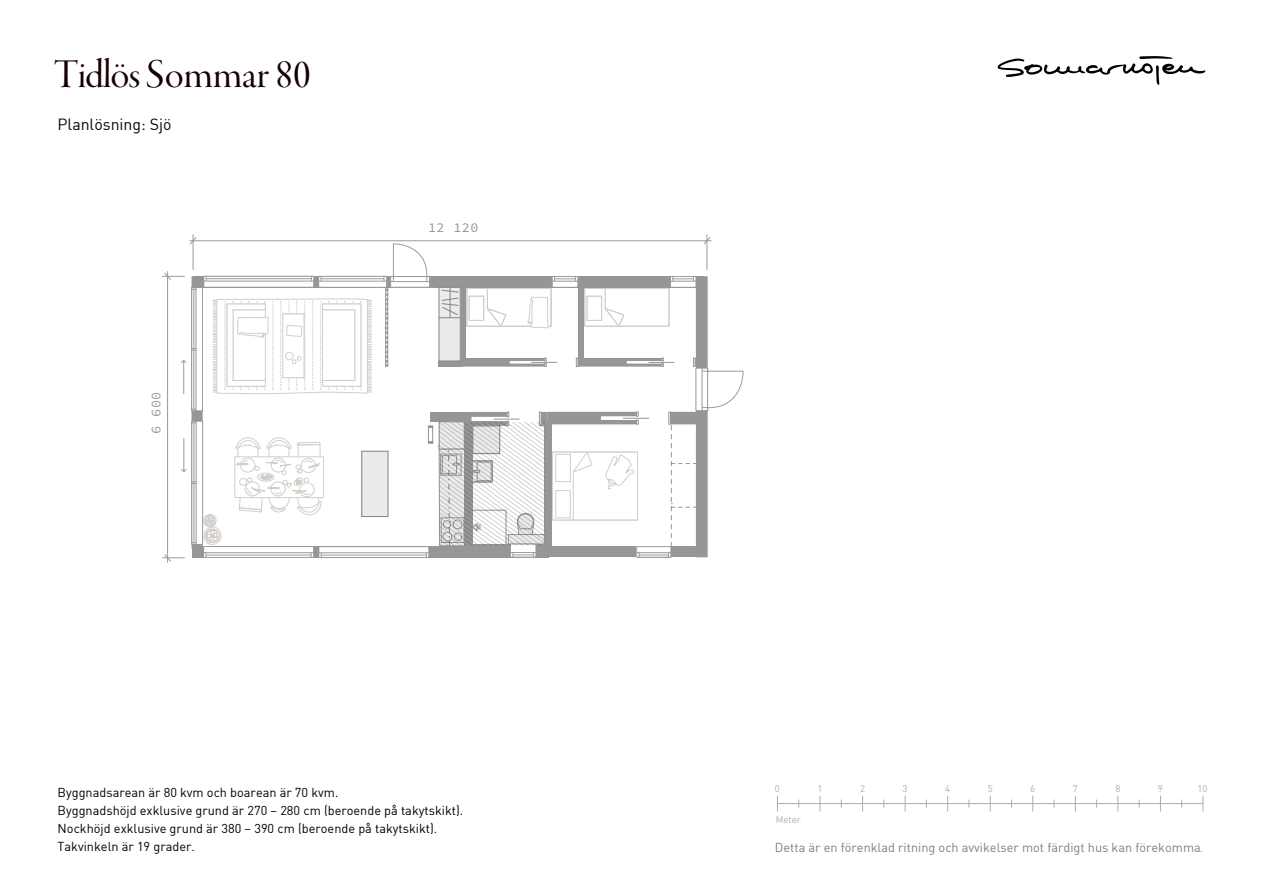
<style>
.page{position:relative;width:1263px;height:893px;background:#fff}
.page>*{position:absolute;margin:0;border:0;box-sizing:border-box;transform-origin:0 0}
.t1{font:42.45px "Garamond Premr Pro Disp";color:#150000}
.t2{font:15.9px "DIN";color:#040503}
.t3{font:13.5px "Source Code Variable";color:#979694}
.t4{font:13.35px "Source Code Variable";color:#979694}
.t5{font:12.75px/18px "DIN";color:#000}
.t6{font:12.75px "DIN";color:#808080}
.t7{font:9.6px "DIN";color:#adadad}
.s1{font-family:"Garamond Premr Pro It Disp";font-size:14.85px}
</style>
<div class="page">
<div style="left:192px;top:546px;width:277px;height:11px;background:#979694"></div>
<div style="left:548px;top:546px;width:154px;height:11px;background:#979694"></div>
<div style="left:466px;top:544px;width:83px;height:13px;background:#979694"></div>
<div style="left:192px;top:276px;width:11px;height:273px;background:#979694"></div>
<svg style="left:193px;top:276px;width:511px;height:11px;background:#a8a7a6"></svg>
<div style="left:696px;top:276px;width:12px;height:281px;background:#979694"></div>
<div style="left:578px;top:283px;width:5px;height:80px;background:#979694"></div>
<div style="left:548px;top:412px;width:156px;height:12px;background:#979694"></div>
<div style="left:544px;top:420px;width:8px;height:129px;background:#979694"></div>
<hr style="left:193px;top:241px;width:514px;height:1px;background:#9a9998">
<svg style="left:190px;top:237px;width:6px;height:7px"></svg>
<hr style="left:193px;top:235px;width:1px;height:34px;background:#9a9998">
<hr style="left:167px;top:276px;width:1px;height:282px;background:#9a9998">
<svg style="left:162px;top:554px;width:22px;height:9px"></svg>
<svg style="left:162px;top:272px;width:22px;height:8px"></svg>
<svg style="left:704px;top:237px;width:7px;height:7px"></svg>
<hr style="left:707px;top:235px;width:1px;height:34px;background:#9a9998">
<div style="left:552px;top:452px;width:86px;height:68px;background:#fff;border:1px solid #d3ceca"></div>
<hr style="left:573px;top:472px;width:1px;height:48px;background:#d3ceca">
<hr style="left:552px;top:520px;width:85px;height:1px;background:#d3ceca">
<hr style="left:552px;top:452px;width:85px;height:1px;background:#d3ceca">
<svg style="left:555px;top:490px;width:16px;height:29px"></svg>
<svg style="left:555px;top:452px;width:37px;height:30px"></svg>
<svg style="left:196px;top:423px;width:5px;height:120px"></svg>
<div style="left:192px;top:421px;width:11px;height:124px;border:1px solid #9c9b9a"></div>
<div style="left:192px;top:421px;width:4px;height:124px;border:1px solid #979694"></div>
<hr style="left:194px;top:423px;width:1px;height:59px;background:#979694">
<hr style="left:194px;top:484px;width:1px;height:59px;background:#979694">
<hr style="left:184px;top:438px;width:1px;height:34px;background:#9c9b9a">
<svg style="left:203px;top:514px;width:19px;height:31px"></svg>
<svg style="left:672px;top:281px;width:22px;height:4px"></svg>
<div style="left:670px;top:276px;width:26px;height:11px;border:1px solid #9c9b9a"></div>
<svg style="left:670px;top:277px;width:26px;height:4px"></svg>
<div style="left:584px;top:288px;width:85px;height:38px;background:#fff;border:1px solid #d3ceca"></div>
<hr style="left:584px;top:288px;width:1px;height:38px;background:#d3ceca">
<hr style="left:585px;top:326px;width:84px;height:1px;background:#d3ceca">
<hr style="left:669px;top:288px;width:1px;height:38px;background:#d3ceca">
<svg style="left:587px;top:288px;width:37px;height:38px"></svg>
<svg style="left:196px;top:289px;width:5px;height:120px"></svg>
<div style="left:192px;top:287px;width:11px;height:124px;border:1px solid #9c9b9a"></div>
<div style="left:192px;top:287px;width:4px;height:124px;border:1px solid #979694"></div>
<hr style="left:194px;top:350px;width:1px;height:59px;background:#979694">
<svg style="left:192px;top:348px;width:4px;height:3px"></svg>
<hr style="left:194px;top:289px;width:1px;height:59px;background:#979694">
<hr style="left:183px;top:360px;width:1px;height:34px;background:#9c9b9a">
<div style="left:430px;top:412px;width:62px;height:10px;background:#979694"></div>
<svg style="left:235px;top:437px;width:89px;height:79px"></svg>
<svg style="left:213px;top:298px;width:159px;height:96px"></svg>
<div style="left:467px;top:412px;width:81px;height:14px;background:#979694"></div>
<svg style="left:471px;top:411px;width:70px;height:11px"></svg>
<div style="left:439px;top:361px;width:24px;height:5px;background:#979694"></div>
<div style="left:460px;top:283px;width:5px;height:80px;background:#979694"></div>
<div style="left:461px;top:358px;width:236px;height:9px;background:#979694"></div>
<div style="left:439px;top:287px;width:21px;height:74px;background:#edebe9"></div>
<div style="left:439px;top:287px;width:21px;height:74px;border:1px solid #848484"></div>
<hr style="left:450px;top:287px;width:1px;height:31px;background:#848484">
<svg style="left:441px;top:290px;width:18px;height:2px"></svg>
<svg style="left:439px;top:298px;width:21px;height:20px"></svg>
<div style="left:467px;top:288px;width:84px;height:38px;background:#fff;border:1px solid #d3ceca"></div>
<hr style="left:466px;top:288px;width:1px;height:38px;background:#d3ceca">
<hr style="left:467px;top:326px;width:84px;height:1px;background:#d3ceca">
<hr style="left:551px;top:288px;width:1px;height:38px;background:#d3ceca">
<svg style="left:469px;top:288px;width:37px;height:38px"></svg>
<svg style="left:554px;top:281px;width:22px;height:4px"></svg>
<div style="left:552px;top:276px;width:26px;height:11px;border:1px solid #9c9b9a"></div>
<svg style="left:552px;top:277px;width:26px;height:4px"></svg>
<svg style="left:510px;top:357px;width:68px;height:10px"></svg>
<div style="left:362px;top:451px;width:26px;height:65px;background:#edebe9"></div>
<div style="left:362px;top:451px;width:26px;height:66px;border:1px solid #848484"></div>
<svg style="left:527px;top:296px;width:21px;height:32px"></svg>
<div style="left:510px;top:544px;width:26px;height:13px;background:#fff;border:1px solid #9c9b9a"></div>
<div style="left:510px;top:552px;width:26px;height:5px;background:#a1a09f"></div>
<svg style="left:510px;top:553px;width:26px;height:5px"></svg>
<hr style="left:385px;top:287px;width:1px;height:79px;background:#979694">
<hr style="left:387px;top:287px;width:1px;height:79px;background:#979694">
<svg style="left:385px;top:289px;width:3px;height:77px"></svg>
<svg style="left:601px;top:357px;width:142px;height:190px"></svg>
<svg style="left:465px;top:422px;width:80px;height:124px"></svg>
<svg style="left:428px;top:422px;width:37px;height:124px"></svg>
<svg style="left:639px;top:548px;width:30px;height:5px"></svg>
<div style="left:637px;top:546px;width:34px;height:11px;border:1px solid #9c9b9a"></div>
<div style="left:637px;top:553px;width:34px;height:4px;border:1px solid #9c9b9a"></div>
<hr style="left:637px;top:557px;width:34px;height:1px;background:#9c9b9a">
<svg style="left:639px;top:553px;width:30px;height:4px"></svg>
<div style="left:390px;top:276px;width:40px;height:11px;background:#fff"></div>
<svg style="left:390px;top:277px;width:40px;height:5px"></svg>
<svg style="left:393px;top:244px;width:35px;height:38px"></svg>
<svg style="left:321px;top:281px;width:64px;height:4px"></svg>
<hr style="left:321px;top:278px;width:63px;height:1px;background:#9c9b9a">
<svg style="left:321px;top:548px;width:106px;height:5px"></svg>
<div style="left:319px;top:546px;width:110px;height:12px;border:1px solid #9c9b9a"></div>
<div style="left:319px;top:553px;width:110px;height:5px;border:1px solid #9c9b9a"></div>
<hr style="left:321px;top:555px;width:105px;height:1px;background:#9c9b9a">
<svg style="left:206px;top:281px;width:106px;height:4px"></svg>
<div style="left:204px;top:276px;width:110px;height:5px;border:1px solid #9c9b9a"></div>
<hr style="left:206px;top:278px;width:105px;height:1px;background:#9c9b9a">
<svg style="left:205px;top:548px;width:107px;height:5px"></svg>
<div style="left:203px;top:546px;width:111px;height:11px;border:1px solid #9c9b9a"></div>
<div style="left:203px;top:553px;width:111px;height:4px;border:1px solid #9c9b9a"></div>
<hr style="left:206px;top:555px;width:105px;height:1px;background:#9c9b9a">
<hr style="left:777px;top:803px;width:426px;height:1px;background:#adadad">
<svg style="left:777px;top:796px;width:1px;height:15px"></svg>
<svg style="left:820px;top:796px;width:1px;height:15px"></svg>
<svg style="left:862px;top:796px;width:1px;height:15px"></svg>
<svg style="left:905px;top:796px;width:1px;height:15px"></svg>
<svg style="left:947px;top:796px;width:1px;height:15px"></svg>
<svg style="left:990px;top:796px;width:1px;height:15px"></svg>
<svg style="left:1032px;top:796px;width:1px;height:15px"></svg>
<svg style="left:1075px;top:796px;width:1px;height:15px"></svg>
<svg style="left:1117px;top:796px;width:1px;height:15px"></svg>
<svg style="left:1160px;top:796px;width:1px;height:15px"></svg>
<svg style="left:1202px;top:796px;width:1px;height:15px"></svg>
<svg style="left:998px;top:56px;width:207px;height:29px"></svg>
<hr style="left:0;top:403px;width:1263px;height:1px;background:#f15929">
<hr style="left:0;top:674px;width:1263px;height:2px;background:#f15929">
<hr style="left:753px;top:0;width:1px;height:893px;background:#f15929">
<hr style="left:191px;top:237px;width:1px;height:461px;background:#27c3f3">
<hr style="left:159px;top:276px;width:830px;height:1px;background:#27c3f3">
<h1 class="t1" style="left:55px;top:51px;width:258px">Tidlös Sommar 80</h1>
<p class="t2" style="left:58px;top:115px;width:116px">Planlösning: Sjö</p>
<p class="t4" style="left:146px;top:434px;width:44px;rotate:-90deg">6 600</p>
<p class="t3" style="left:428px;top:218px;width:52px">12 120</p>
<p class="t5" style="left:58px;top:783px;width:407px">Byggnadsarean är 80 kvm och boarean är 70 kvm.<br>Byggnadshöjd exklusive grund är 270 – 280 cm (beroende på takytskikt).<br>Nockhöjd exklusive grund är 380 – 390 cm (beroende på takytskikt).<br>Takvinkeln är 19 grader.</p>
<p class="t7" style="left:775px;top:782px;width:6px">0</p>
<p class="t7" style="left:817px;top:782px;width:6px">1</p>
<p class="t7" style="left:860px;top:782px;width:6px">2</p>
<p class="t7" style="left:902px;top:782px;width:6px">3</p>
<p class="t7" style="left:945px;top:782px;width:6px">4</p>
<p class="t7" style="left:988px;top:782px;width:6px">5</p>
<p class="t7" style="left:1030px;top:782px;width:6px">6</p>
<p class="t7" style="left:1073px;top:782px;width:6px">7</p>
<p class="t7" style="left:1115px;top:782px;width:6px">8</p>
<p class="t7" style="left:1158px;top:782px;width:6px">9</p>
<p class="t7" style="left:1197px;top:782px;width:11px">10</p>
<p class="t7" style="left:776px;top:813px;width:27px">Meter</p>
<p class="t6" style="left:775px;top:839px;width:430px">Detta är en förenklad ritning och avvikelser mot färdigt hus kan förekomma<span class="s1">.</span></p>
</div>
